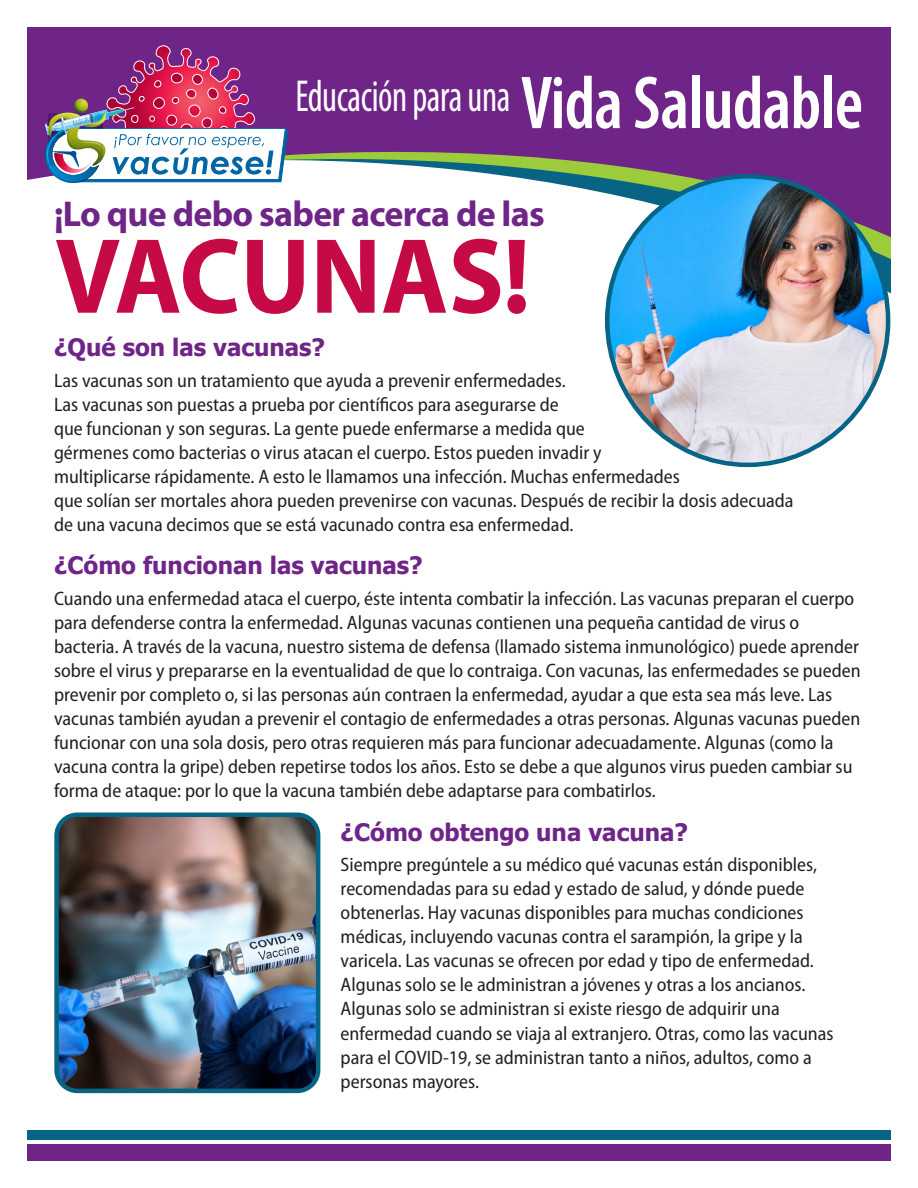
<style>
.page{position:relative;width:918px;height:1188px;background:#fff}
.page>*{position:absolute;margin:0;border:0;box-sizing:border-box;transform-origin:0 0}
.t1{font:700 108px "Myriad Pro";color:#c60a45;scale:.95 1}
.t2{font:condensed 45px "Myriad Pro";letter-spacing:-.01em;color:#fff;scale:.83 1}
.t3{font:700 36px "Myriad Pro";letter-spacing:-.02em;color:#6f2588}
.t4{font:700 24px "Tahoma";color:#6f2588}
.t5{font:semi-condensed 19.5px/24px "Myriad Pro";color:#231f20}
.s1{font-weight:600;font-size:75.75px}
</style>
<div class="page">
<div style="left:27px;top:1130px;width:864px;height:10px;background:#086484"></div>
<div style="left:27px;top:1145px;width:864px;height:16px;background:#6f2588"></div>
<div style="left:25px;top:27px;width:872px;height:239px;background:#6f2588"></div>
<svg style="left:27px;top:151px;width:864px;height:317px"></svg>
<svg style="left:43px;top:45px;width:245px;height:140px"></svg>
<img style="left:59px;top:815px;width:259px;height:273px">
<div style="left:54px;top:813px;width:266px;height:280px;border:4px solid #086484;border-radius:21px"></div>
<img style="left:607px;top:176px;width:281px;height:289px">
<div style="left:891px;top:0;width:27px;height:1188px;background:#fff"></div>
<div style="left:0;top:0;width:27px;height:1188px;background:#fff"></div>
<h2 class="t2" style="left:295px;top:72px;width:686px">Educación para una <span class="s1">Vida Saludable</span></h2>
<h3 class="t3" style="left:54px;top:190px;width:492px">¡Lo que debo saber acerca de las</h3>
<h1 class="t1" style="left:55px;top:206px;width:502px">VACUNAS!</h1>
<p class="t4" style="left:54px;top:331px;width:273px">¿Qué son las vacunas?</p>
<p class="t5" style="left:54px;top:369px;width:741px">Las vacunas son un tratamiento que ayuda a prevenir enfermedades.<br>Las vacunas son puestas a prueba por científicos para asegurarse de<br>que funcionan y son seguras. La gente puede enfermarse a medida que<br>gérmenes como bacterias o virus atacan el cuerpo. Estos pueden invadir y<br>multiplicarse rápidamente. A esto le llamamos una infección. Muchas enfermedades<br>que solían ser mortales ahora pueden prevenirse con vacunas. Después de recibir la dosis adecuada de una vacuna decimos que se está vacunado contra esa enfermedad.</p>
<p class="t4" style="left:54px;top:549px;width:370px">¿Cómo funcionan las vacunas?</p>
<p class="t5" style="left:54px;top:587px;width:808px">Cuando una enfermedad ataca el cuerpo, éste intenta combatir la infección. Las vacunas preparan el cuerpo para defenderse contra la enfermedad. Algunas vacunas contienen una pequeña cantidad de virus o bacteria. A través de la vacuna, nuestro sistema de defensa (llamado sistema inmunológico) puede aprender sobre el virus y prepararse en la eventualidad de que lo contraiga. Con vacunas, las enfermedades se pueden prevenir por completo o, si las personas aún contraen la enfermedad, ayudar a que esta sea más leve. Las vacunas también ayudan a prevenir el contagio de enfermedades a otras personas. Algunas vacunas pueden funcionar con una sola dosis, pero otras requieren más para funcionar adecuadamente. Algunas (como la vacuna contra la gripe) deben repetirse todos los años. Esto se debe a que algunos virus pueden cambiar su forma de ataque: por lo que la vacuna también debe adaptarse para combatirlos.</p>
<p class="t4" style="left:341px;top:815px;width:349px">¿Cómo obtengo una vacuna?</p>
<p class="t5" style="left:341px;top:853px;width:494px">Siempre pregúntele a su médico qué vacunas están disponibles, recomendadas para su edad y estado de salud, y dónde puede obtenerlas. Hay vacunas disponibles para muchas condiciones médicas, incluyendo vacunas contra el sarampión, la gripe y la varicela. Las vacunas se ofrecen por edad y tipo de enfermedad.<br>Algunas solo se le administran a jóvenes y otras a los ancianos.<br>Algunas solo se administran si existe riesgo de adquirir una enfermedad cuando se viaja al extranjero. Otras, como las vacunas para el COVID-19, se administran tanto a niños, adultos, como a personas mayores.</p>
</div>
